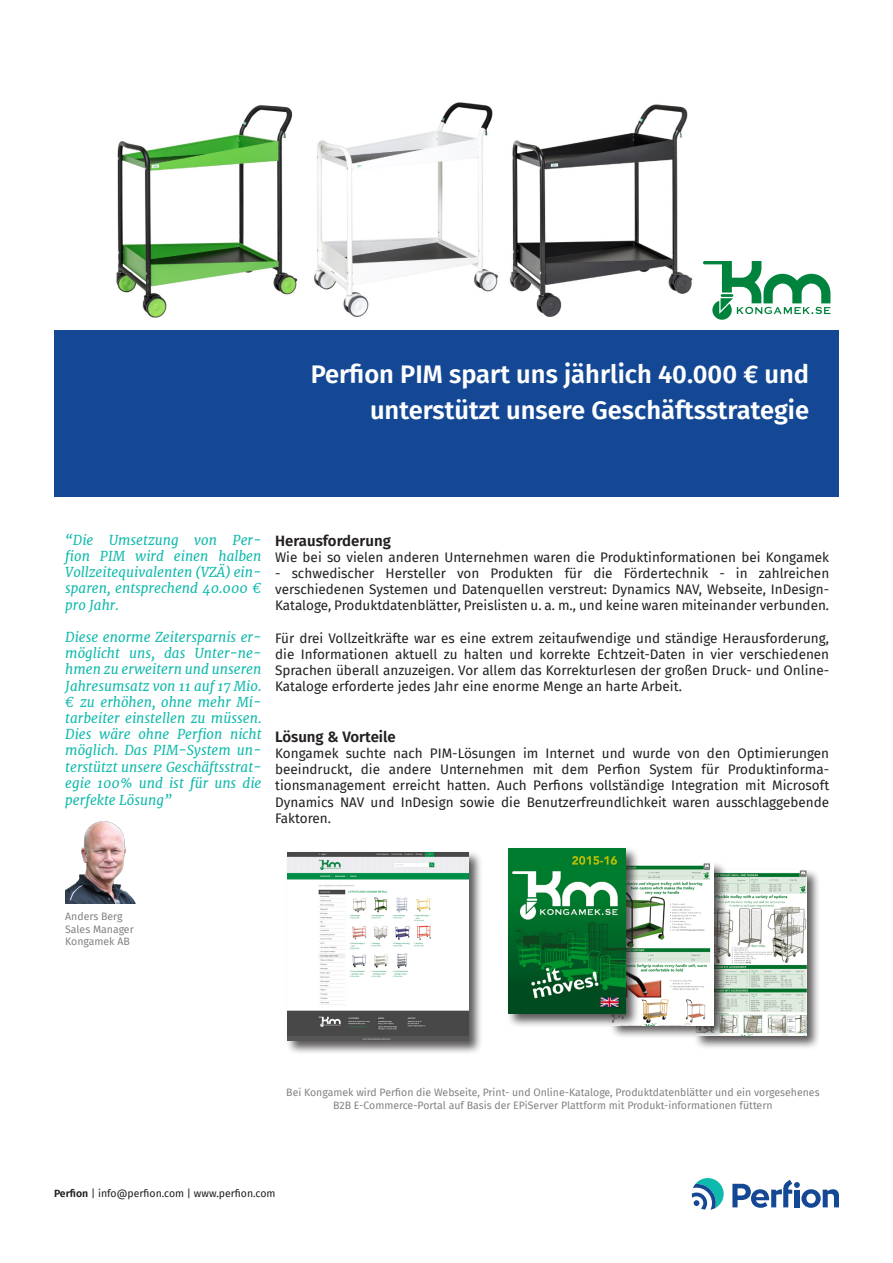
<style>
.page{position:relative;width:893px;height:1263px;background:#fff}
.page>*{position:absolute;margin:0;border:0;box-sizing:border-box;transform-origin:0 0}
.t1{font:600 25.5px "Fira Sans";color:#fff}
.t2{font:600 15px "Fira Sans";color:#231f20}
.t3{font:13.5px/16.2px "Fira Sans";color:#231f20;text-align:justify}
.t4{font:italic 13.5px/16.4px "Merriweather";color:#10baac;text-align:justify}
.t5{font:10.5px/12.6px "Fira Sans";color:#808285}
.t6{font:10.5px "Fira Sans";color:#231f20}
.s1{font-weight:600}
</style>
<div class="page">
<div style="left:54px;top:330px;width:785px;height:166px;background:#144894"></div>
<img style="left:65px;top:821px;width:71px;height:82px">
<img style="left:116px;top:102px;width:577px;height:216px">
<svg style="left:703px;top:261px;width:127px;height:59px"></svg>
<div style="left:286px;top:850px;width:197px;height:205px;background:#231f20;opacity:.75"></div>
<img style="left:288px;top:852px;width:181px;height:189px">
<div style="left:693px;top:868px;width:128px;height:182px;background:#231f20;opacity:.75"></div>
<img style="left:728px;top:870px;width:79px;height:165px">
<div style="left:609px;top:862px;width:119px;height:177px;background:#231f20;opacity:.75"></div>
<img style="left:640px;top:864px;width:74px;height:161px">
<div style="left:507px;top:846px;width:133px;height:182px;background:#231f20;opacity:.75"></div>
<img style="left:509px;top:848px;width:117px;height:165px">
<svg style="left:692px;top:1178px;width:32px;height:32px"></svg>
<svg style="left:732px;top:1180px;width:107px;height:28px"></svg>
<p class="t1" style="left:311px;top:353px;width:500px">Perfion PIM spart uns jährlich 40.000 € und</p>
<p class="t1" style="left:370px;top:389px;width:441px">unterstützt unsere Geschäftsstrategie</p>
<p class="t4" style="left:65px;top:532px;width:198px">“Die Umsetzung von Per&shy;fion PIM wird einen halben Vollzeitequivalenten (VZÄ) ein&shy;sparen, entsprechend 40.000 € pro Jahr.</p>
<p class="t4" style="left:65px;top:629px;width:198px">Diese enorme Zeitersparnis er&shy;möglicht uns, das Unter-ne&shy;hmen zu erweitern und unseren Jahresumsatz von 11 auf 17 Mio. € zu erhöhen, ohne mehr Mi&shy;tarbeiter einstellen zu müssen.<br>Dies wäre ohne Perfion nicht möglich. Das PIM-System un&shy;terstützt unsere Geschäftsstrat&shy;egie 100% und ist für uns die perfekte Lösung”</p>
<p class="t2" style="left:275px;top:528px;width:117px">Herausforderung</p>
<p class="t3" style="left:275px;top:549px;width:556px">Wie bei so vielen anderen Unternehmen waren die Produktinformationen bei Kongamek</p>
<p class="t3" style="left:275px;top:565px;width:556px">- schwedischer Hersteller von Produkten für die Fördertechnik - in zahlreichen verschiedenen Systemen und Datenquellen verstreut: Dynamics NAV, Webseite, InDesign-Kataloge, Produktdatenblätter, Preislisten u. a. m., und keine waren miteinander verbunden.</p>
<p class="t3" style="left:275px;top:630px;width:556px">Für drei Vollzeitkräfte war es eine extrem zeitaufwendige und ständige Herausforderung, die Informationen aktuell zu halten und korrekte Echtzeit-Daten in vier verschiedenen Sprachen überall anzuzeigen. Vor allem das Korrekturlesen der großen Druck- und Online-Kataloge erforderte jedes Jahr eine enorme Menge an harte Arbeit.</p>
<p class="t2" style="left:275px;top:724px;width:122px">Lösung &amp; Vorteile</p>
<p class="t3" style="left:275px;top:745px;width:556px">Kongamek suchte nach PIM-Lösungen im Internet und wurde von den Optimierungen beeindruckt, die andere Unternehmen mit dem Perfion System für Produktinforma&shy;tionsmanagement erreicht hatten. Auch Perfions vollständige Integration mit Microsoft Dynamics NAV und InDesign sowie die Benutzerfreundlichkeit waren ausschlaggebende Faktoren.</p>
<p class="t5" style="left:65px;top:910px;width:59px">Anders Berg</p>
<p class="t5" style="left:65px;top:922px;width:70px">Sales Manager<br>Kongamek AB</p>
<p class="t5" style="left:286px;top:1086px;width:535px">Bei Kongamek wird Perfion die Webseite, Print- und Online-Kataloge, Produktdatenblätter und ein vorgesehenes</p>
<p class="t5" style="left:333px;top:1099px;width:441px">B2B E-Commerce-Portal auf Basis der EPiServer Plattform mit Produkt-informationen füttern</p>
<p class="t6" style="left:54px;top:1186px;width:223px"><span class="s1">Perfion</span> | info@perfion.com | www.perfion.com</p>
</div>
